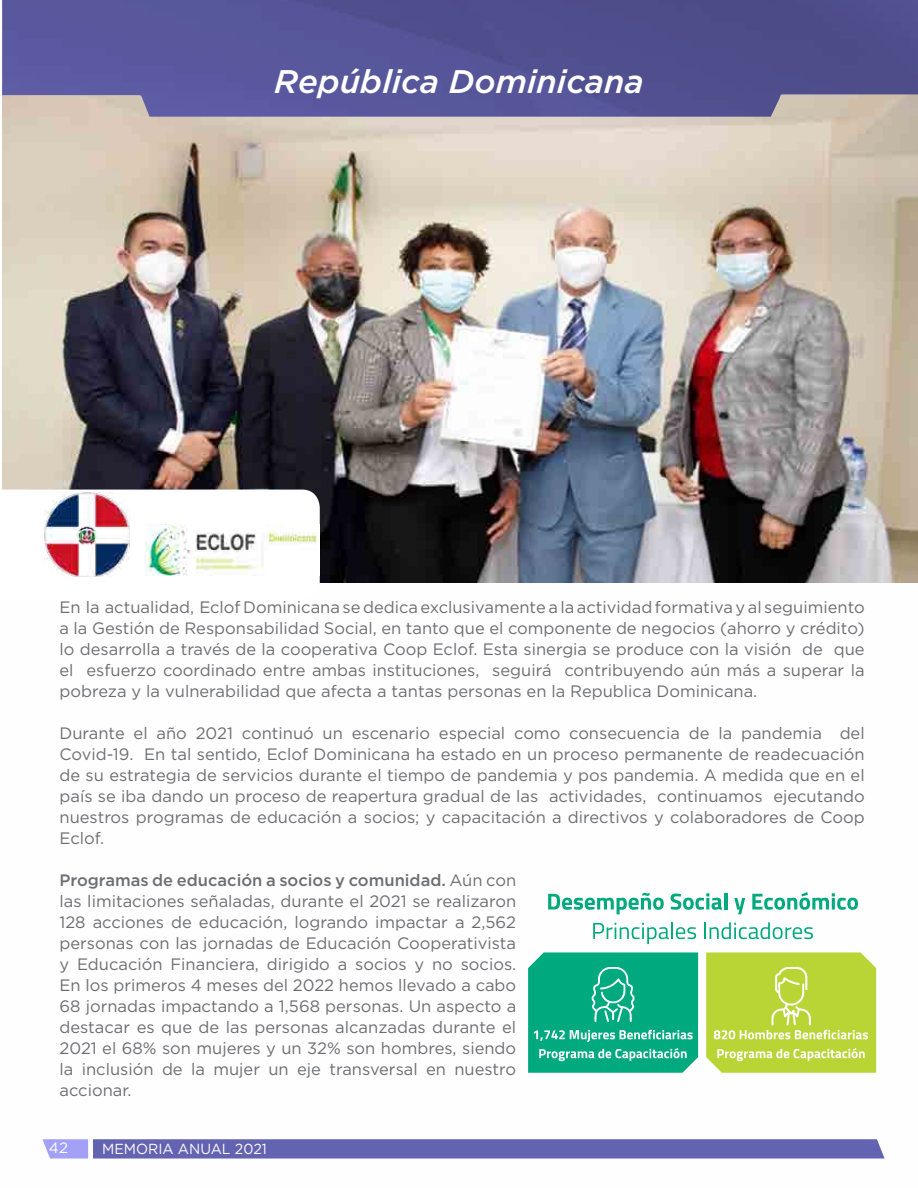
<style>
.page{position:relative;width:918px;height:1188px;background:#fff}
.page>*{position:absolute;margin:0;border:0;box-sizing:border-box;transform-origin:0 0}
.t1{font:italic 500 32.7px "Gotham";color:#fff}
.t2{font:16.5px/21px "Gotham";color:#6d6e71;text-align:justify}
.t3{font:15px "Gotham";color:#fff}
.t4{font:14.55px "Gotham";color:#fefefe}
.s1{font-weight:500}
</style>
<div class="page">
<svg style="left:42px;top:1139px;width:843px;height:20px;background:#6e6db8"></svg>
<img style="left:2px;top:117px;width:916px;height:466px">
<img style="left:2px;top:0;width:916px;height:117px">
<svg style="left:2px;top:490px;width:318px;height:93px"></svg>
<img style="left:45px;top:493px;width:84px;height:84px">
<img style="left:146px;top:525px;width:174px;height:51px">
<svg style="left:548px;top:893px;width:116px;height:21px"></svg>
<svg style="left:671px;top:893px;width:51px;height:17px"></svg>
<hr style="left:724px;top:893px;width:3px;height:17px;background:#00a97e">
<svg style="left:734px;top:898px;width:11px;height:16px"></svg>
<svg style="left:752px;top:892px;width:106px;height:18px"></svg>
<svg style="left:593px;top:922px;width:103px;height:22px"></svg>
<svg style="left:704px;top:922px;width:109px;height:17px"></svg>
<svg style="left:528px;top:952px;width:170px;height:121px;background:#1bb28b"></svg>
<svg style="left:706px;top:952px;width:170px;height:121px;background:#bfd949"></svg>
<h1 class="t1" style="left:274px;top:60px;width:371px">República Dominicana</h1>
<p class="t2" style="left:60px;top:597px;width:807px">En la actualidad, Eclof Dominicana se dedica exclusivamente a la actividad formativa y al seguimiento a la Gestión de Responsabilidad Social, en tanto que el componente de negocios (ahorro y crédito) lo desarrolla a través de la cooperativa Coop Eclof. Esta sinergia se produce con la visión de que el esfuerzo coordinado entre ambas instituciones, seguirá contribuyendo aún más a superar la pobreza y la vulnerabilidad que afecta a tantas personas en la Republica Dominicana.</p>
<p class="t2" style="left:60px;top:723px;width:807px">Durante el año 2021 continuó un escenario especial como consecuencia de la pandemia del Covid-19. En tal sentido, Eclof Dominicana ha estado en un proceso permanente de readecuación de su estrategia de servicios durante el tiempo de pandemia y pos pandemia. A medida que en el país se iba dando un proceso de reapertura gradual de las actividades, continuamos ejecutando nuestros programas de educación a socios; y capacitación a directivos y colaboradores de Coop Eclof.</p>
<p class="t2" style="left:60px;top:870px;width:458px"><span class="s1">Programas de educación a socios y comunidad.</span> Aún con las limitaciones señaladas, durante el 2021 se realizaron 128 acciones de educación, logrando impactar a 2,562 personas con las jornadas de Educación Cooperativista y Educación Financiera, dirigido a socios y no socios.<br>En los primeros 4 meses del 2022 hemos llevado a cabo 68 jornadas impactando a 1,568 personas. Un aspecto a destacar es que de las personas alcanzadas durante el 2021 el 68% son mujeres y un 32% son hombres, siendo la inclusión de la mujer un eje transversal en nuestro accionar.</p>
<p class="t3" style="left:49px;top:1138px;width:21px">42</p>
<p class="t4" style="left:102px;top:1140px;width:166px">MEMORIA ANUAL 2021</p>
</div>
